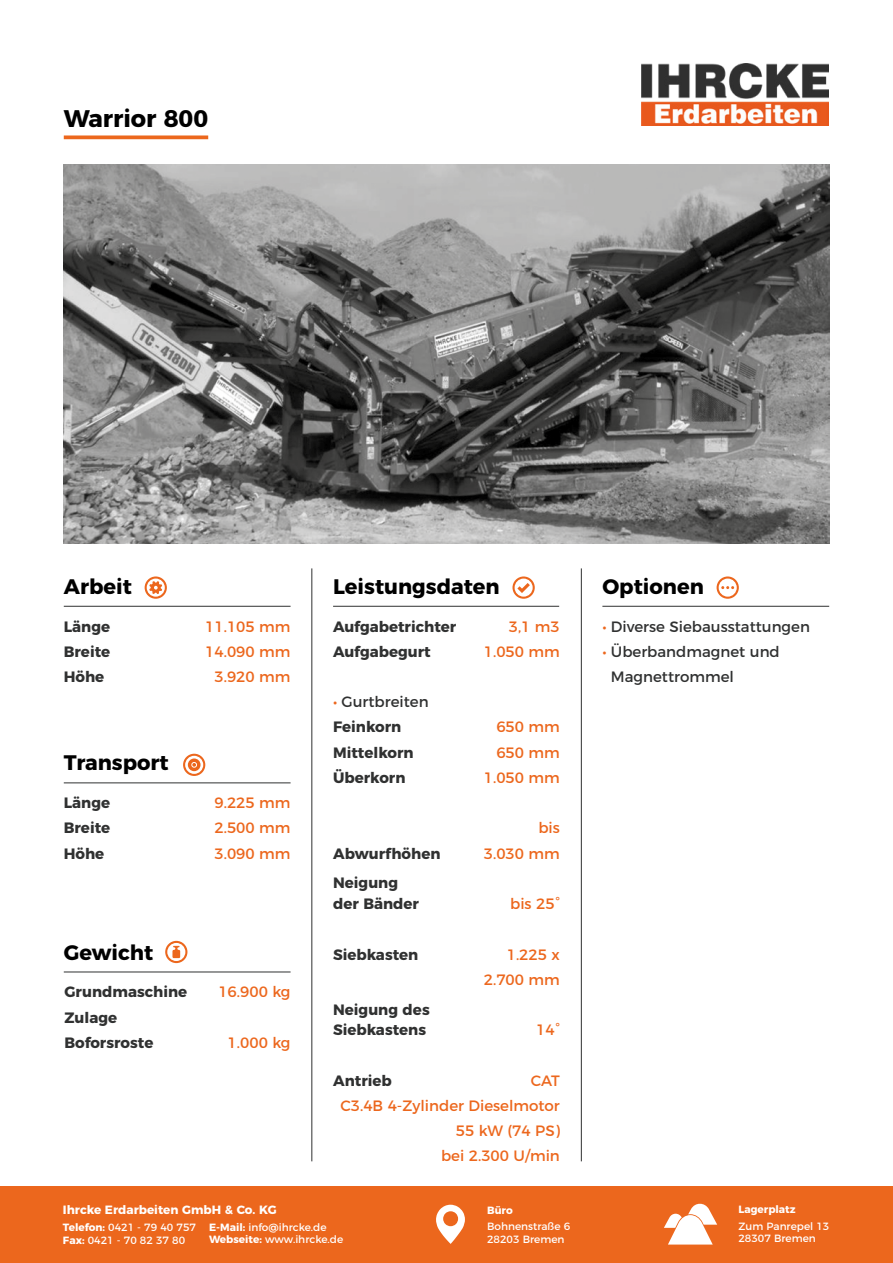
<style>
.page{position:relative;width:893px;height:1263px;background:#fff}
.page>*{position:absolute;margin:0;border:0;box-sizing:border-box;transform-origin:0 0}
.t1{font:700 24px "Montserrat";color:#000}
.t2{font:700 21px "Montserrat";color:#000}
.t3{font:700 15px/25.2px "Montserrat";color:#303131}
.t4{font:15px/25.2px "Montserrat";color:#ec671d;text-align:right}
.t5{font:15px/25.2px "Montserrat";color:#303131}
.t6{font:700 12px "Montserrat";color:#fff}
.t7{font:10.5px/12.6px "Montserrat";color:#fff}
.t8{font:700 10.5px "Montserrat";color:#fff}
.s1{font-weight:400;color:#ec671d}
.s2{font-weight:400}
.s3{font-weight:700}
.s4{color:#ec671d}
</style>
<div class="page">
<img style="left:64px;top:165px;width:765px;height:378px">
<img style="left:642px;top:64px;width:186px;height:61px">
<div style="left:0;top:1186px;width:893px;height:77px;background:#ec671d"></div>
<svg style="left:436px;top:1205px;width:29px;height:39px"></svg>
<svg style="left:664px;top:1203px;width:53px;height:41px"></svg>
<svg style="left:64px;top:135px;width:144px;height:4px"></svg>
<hr style="left:311px;top:568px;width:1px;height:593px;background:#303131">
<hr style="left:581px;top:568px;width:1px;height:593px;background:#303131">
<hr style="left:64px;top:606px;width:227px;height:1px;background:#303131">
<hr style="left:64px;top:782px;width:227px;height:1px;background:#303131">
<hr style="left:64px;top:971px;width:227px;height:1px;background:#303131">
<hr style="left:333px;top:606px;width:226px;height:1px;background:#303131">
<hr style="left:602px;top:606px;width:227px;height:1px;background:#303131">
<svg style="left:512px;top:576px;width:23px;height:23px"></svg>
<svg style="left:717px;top:576px;width:22px;height:23px"></svg>
<svg style="left:165px;top:941px;width:22px;height:22px"></svg>
<svg style="left:145px;top:576px;width:22px;height:23px"></svg>
<svg style="left:183px;top:754px;width:22px;height:22px"></svg>
<h1 class="t1" style="left:64px;top:99px;width:146px">Warrior 800</h1>
<h2 class="t2" style="left:64px;top:569px;width:70px">Arbeit</h2>
<p class="t3" style="left:64px;top:612px;width:48px;text-align:justify">Länge Breite Höhe</p>
<p class="t4" style="left:205px;top:612px;width:87px">11.105 mm<br>14.090 mm<br>3.920 mm</p>
<h2 class="t2" style="left:64px;top:745px;width:106px">Transport</h2>
<p class="t3" style="left:64px;top:789px;width:48px;text-align:justify">Länge Breite Höhe</p>
<p class="t4" style="left:214px;top:789px;width:78px;text-align:justify">9.225 mm 2.500 mm 3.090 mm</p>
<h2 class="t2" style="left:64px;top:935px;width:91px">Gewicht</h2>
<p class="t3" style="left:64px;top:978px;width:124px">Grundmaschine<br>Zulage<br>Boforsroste</p>
<p class="t4" style="left:218px;top:978px;width:74px">16.900 kg</p>
<p class="t4" style="left:228px;top:1029px;width:64px">1.000 kg</p>
<h2 class="t2" style="left:333px;top:569px;width:168px">Leistungsdaten</h2>
<p class="t3" style="left:333px;top:612px;width:125px">Aufgabetrichter<br>Aufgabegurt</p>
<p class="t3" style="left:333px;top:688px;width:97px"><span class="s1">•</span> <span class="s2">Gurtbreiten<br></span>Feinkorn<br>Mittelkorn<br>Überkorn</p>
<p class="t4" style="left:484px;top:612px;width:78px">3,1 m3<br>1.050 mm</p>
<p class="t4" style="left:484px;top:713px;width:78px">650 mm<br>650 mm<br>1.050 mm</p>
<p class="t4" style="left:484px;top:814px;width:78px">bis<br>3.030 mm</p>
<p class="t4" style="left:510px;top:890px;width:51px">bis 25°</p>
<p class="t4" style="left:484px;top:940px;width:78px">1.225 x<br>2.700 mm</p>
<p class="t4" style="left:536px;top:1016px;width:25px">14°</p>
<p class="t4" style="left:340px;top:1066px;width:221px">CAT<br>C3.4B 4-Zylinder Dieselmotor<br>55 kW (74 PS)<br>bei 2.300 U/min</p>
<p class="t3" style="left:333px;top:837px;width:109px;line-height:29.7px">Abwurfhöhen<br>Neigung</p>
<p class="t3" style="left:333px;top:890px;width:87px">der Bänder</p>
<p class="t3" style="left:333px;top:940px;width:87px">Siebkasten</p>
<p class="t3" style="left:333px;top:998px;width:98px;line-height:20.7px">Neigung des<br>Siebkastens</p>
<p class="t3" style="left:333px;top:1066px;width:60px">Antrieb</p>
<p class="t6" style="left:63px;top:1200px;width:215px">Ihrcke Erdarbeiten GmbH &amp; Co. KG</p>
<p class="t7" style="left:63px;top:1220px;width:134px"><span class="s3">Telefon:</span> 0421 - 79 40 757<br><span class="s3">Fax:</span> 0421 - 70 82 37 80</p>
<p class="t7" style="left:209px;top:1220px;width:135px"><span class="s3">E-Mail:</span> info@ihrcke.de<br><span class="s3">Webseite:</span> www.ihrcke.de</p>
<p class="t8" style="left:487px;top:1201px;width:27px">Büro</p>
<p class="t7" style="left:487px;top:1219px;width:85px">Bohnenstraße 6<br>28203 Bremen</p>
<h2 class="t2" style="left:602px;top:569px;width:103px">Optionen</h2>
<p class="t5" style="left:602px;top:612px;width:209px"><span class="s4">•</span> Diverse Siebausstattungen</p>
<p class="t5" style="left:611px;top:637px;width:176px;text-indent:-9px"><span class="s4">•</span> Überbandmagnet und-----<br>Magnettrommel</p>
<p class="t8" style="left:738px;top:1200px;width:59px">Lagerplatz</p>
<p class="t7" style="left:738px;top:1219px;width:92px">Zum Panrepel 13<br>28307 Bremen</p>
</div>
